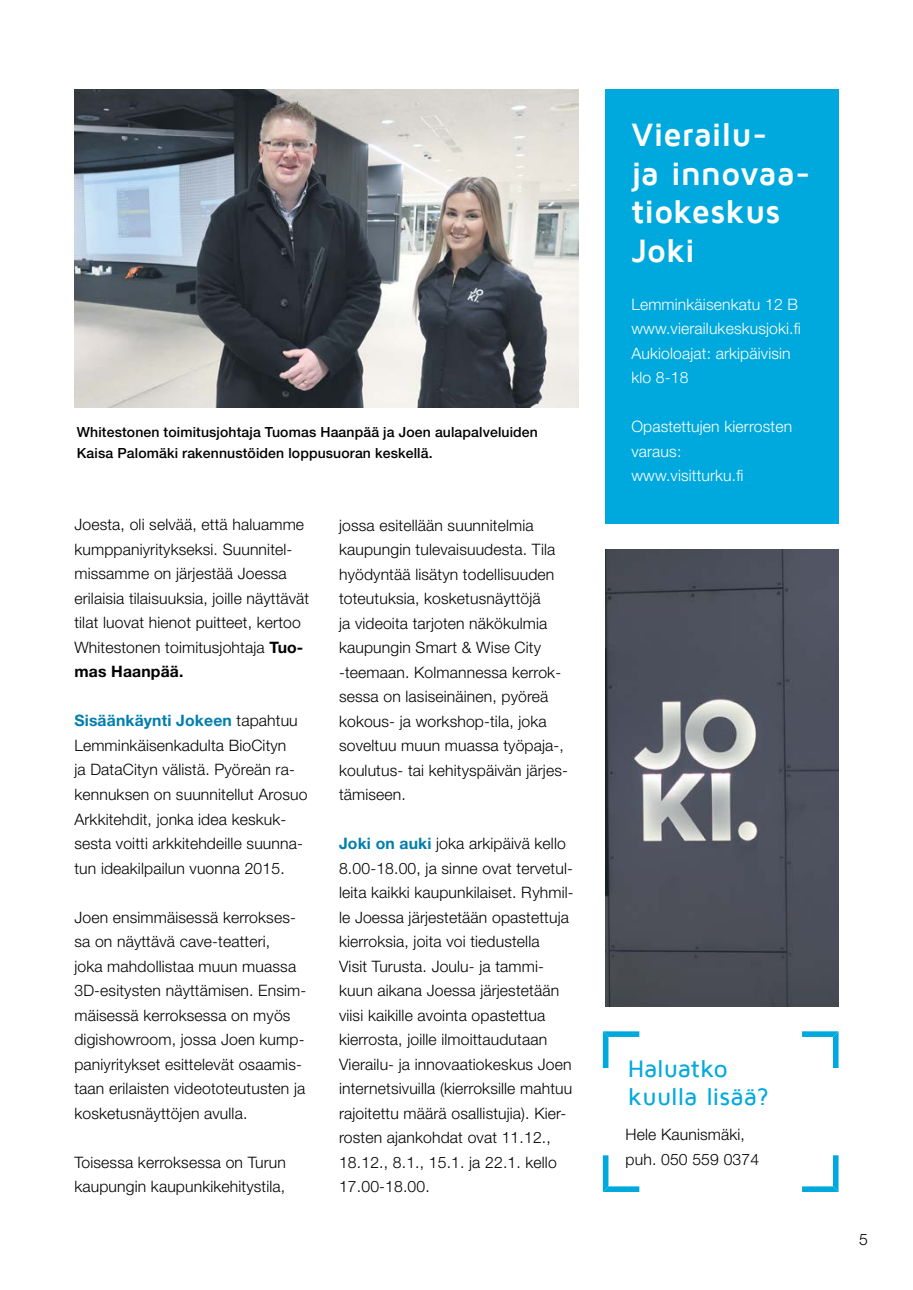
<style>
.page{position:relative;width:913px;height:1290px;background:#fff}
.page>*{position:absolute;margin:0;border:0;box-sizing:border-box;transform-origin:0 0}
.t1{font:700 33.25px/38.5px "Maven Pro";letter-spacing:-.01em;color:#fff}
.t2{font:500 24.5px/28px "Maven Pro";letter-spacing:-.01em;color:#00a9dd}
.t3{font:300 15.75px/24.5px "Helvetica Neue LT Std";letter-spacing:.01em;color:#000}
.t4{font:300 15.75px/24.5px "Helvetica Neue LT Std";letter-spacing:.01em;color:#fff}
.t5{font:500 14px/21px "Helvetica Neue LT Std";letter-spacing:.01em;color:#000}
.s1{font-weight:700}
.s2{font-weight:700;color:#007eae}
</style>
<div class="page">
<div style="left:605px;top:89px;width:233px;height:434px;background:#00a9dd"></div>
<img style="left:605px;top:549px;width:233px;height:458px">
<img style="left:74px;top:89px;width:504px;height:319px">
<svg style="left:603px;top:1031px;width:36px;height:37px"></svg>
<svg style="left:603px;top:1155px;width:36px;height:37px"></svg>
<svg style="left:802px;top:1031px;width:36px;height:37px"></svg>
<svg style="left:802px;top:1155px;width:36px;height:37px"></svg>
<p class="t5" style="left:77px;top:422px;width:462px">Whitestonen toimitusjohtaja Tuomas Haanpää ja Joen aulapalveluiden<br>Kaisa Palomäki rakennustöiden loppusuoran keskellä.</p>
<p class="t3" style="left:74px;top:512px;width:236px">Joesta, oli selvää, että haluamme kumppaniyritykseksi. Suunnitel&shy;missamme on järjestää Joessa erilaisia tilaisuuksia, joille näyttävät tilat luovat hienot puitteet, kertoo<br>Whitestonen toimitusjohtaja <span class="s1">Tuo&shy;mas Haanpää.</span></p>
<p class="t3" style="left:74px;top:708px;width:234px"><span class="s2">Sisäänkäynti Jokeen</span> tapahtuu Lemminkäisenkadulta BioCityn<br>ja DataCityn välistä. Pyöreän ra&shy;kennuksen on suunnitellut Arosuo Arkkitehdit, jonka idea keskuk&shy;sesta voitti arkkitehdeille suunna&shy;tun ideakilpailun vuonna 2015.</p>
<p class="t3" style="left:74px;top:904px;width:233px">Joen ensimmäisessä kerrokses&shy;sa on näyttävä cave-teatteri,<br>joka mahdollistaa muun muassa<br>3D-esitysten näyttämisen. Ensim&shy;mäisessä kerroksessa on myös digishowroom, jossa Joen kump&shy;paniyritykset esittelevät osaamis&shy;taan erilaisten videototeutusten ja kosketusnäyttöjen avulla.</p>
<p class="t3" style="left:74px;top:1149px;width:213px">Toisessa kerroksessa on Turun kaupungin kaupunkikehitystila,</p>
<p class="t3" style="left:339px;top:512px;width:230px">jossa esitellään suunnitelmia kaupungin tulevaisuudesta. Tila hyödyntää lisätyn todellisuuden toteutuksia, kosketusnäyttöjä<br>ja videoita tarjoten näkökulmia kaupungin Smart &amp; Wise City -teemaan. Kolmannessa kerrok&shy;sessa on lasiseinäinen, pyöreä kokous- ja workshop-tila, joka soveltuu muun muassa työpaja-, koulutus- tai kehityspäivän järjes&shy;tämiseen.</p>
<p class="t3" style="left:339px;top:831px;width:236px"><span class="s2">Joki on auki</span> joka arkipäivä kello 8.00-18.00, ja sinne ovat tervetul&shy;leita kaikki kaupunkilaiset. Ryhmil&shy;le Joessa järjestetään opastettuja kierroksia, joita voi tiedustella<br>Visit Turusta. Joulu- ja tammi&shy;kuun aikana Joessa järjestetään viisi kaikille avointa opastettua kierrosta, joille ilmoittaudutaan Vierailu- ja innovaatiokeskus Joen internetsivuilla (kierroksille mahtuu rajoitettu määrä osallistujia). Kier&shy;rosten ajankohdat ovat 11.12., 18.12., 8.1., 15.1. ja 22.1. kello 17.00-18.00.</p>
<h1 class="t1" style="left:631px;top:116px;width:181px">Vierailu-<br>ja innovaa&shy;tiokeskus<br>Joki</h1>
<p class="t4" style="left:631px;top:292px;width:171px">Lemminkäisenkatu 12 B www.vierailukeskusjoki.fi<br>Aukioloajat: arkipäivisin klo 8-18</p>
<p class="t4" style="left:631px;top:414px;width:162px">Opastettujen kierrosten varaus: www.visitturku.fi</p>
<h2 class="t2" style="left:628px;top:1055px;width:143px">Haluatko kuulla lisää?</h2>
<p class="t3" style="left:625px;top:1122px;width:135px">Hele Kaunismäki, puh. 050 559 0374</p>
<p class="t3" style="left:859px;top:1227px;width:10px">5</p>
</div>
